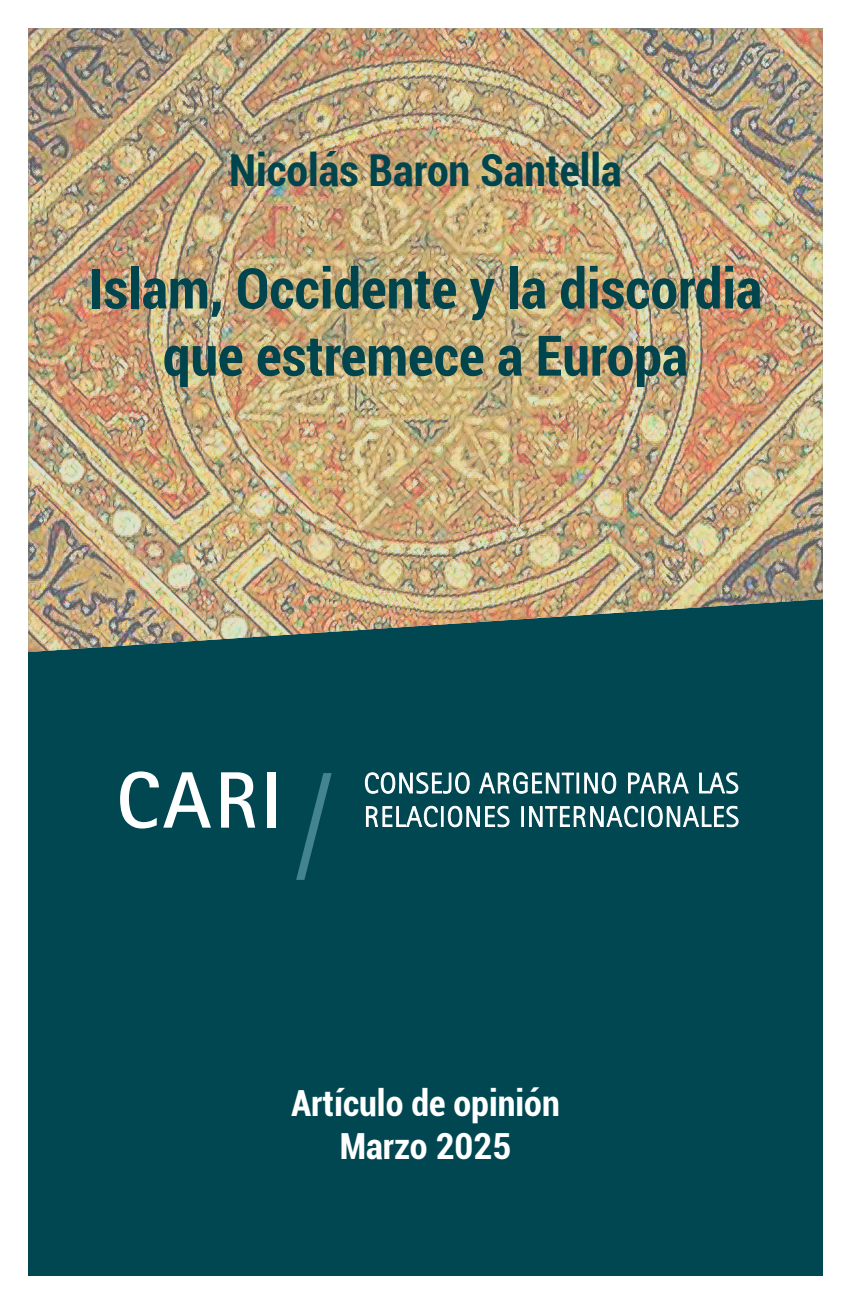
<style>
.page{position:relative;width:851px;height:1304px;background:#fff}
.page>*{position:absolute;margin:0;border:0;box-sizing:border-box;transform-origin:0 0}
.t1{font:700 80.2px "Rotis Sans Serif";color:#fff}
.Titulo{font:700 condensed 56px/67.2px "Roboto";color:#00454d;text-align:center}
.Autor{font:700 condensed 44px "Roboto";color:#00454d}
.Fecha_tapa{font:700 condensed 36px "Roboto";color:#fff}
</style>
<div class="page">
<div style="left:28px;top:28px;width:794px;height:1248px;background:#004751"></div>
<img style="left:28px;top:28px;width:794px;height:624px">
<svg style="left:365px;top:772px;width:104px;height:22px"></svg>
<svg style="left:479px;top:772px;width:99px;height:22px"></svg>
<div style="left:576px;top:773px;width:3px;height:20px;border:1px solid #fff"></div>
<svg style="left:584px;top:772px;width:32px;height:22px"></svg>
<svg style="left:628px;top:772px;width:60px;height:22px"></svg>
<svg style="left:699px;top:772px;width:39px;height:22px"></svg>
<svg style="left:366px;top:805px;width:143px;height:22px"></svg>
<div style="left:521px;top:806px;width:2px;height:21px;border:1px solid #fff"></div>
<svg style="left:529px;top:805px;width:209px;height:22px"></svg>
<svg style="left:296px;top:773px;width:35px;height:107px"></svg>
<p class="Autor" style="left:229px;top:140px;width:394px">Nicolás Baron Santella</p>
<p class="Titulo" style="left:89px;top:253px;width:674px">Islam, Occidente y la discordia que estremece a Europa</p>
<p class="t1" style="left:116px;top:750px;width:167px">CARI</p>
<p class="Fecha_tapa" style="left:291px;top:1077px;width:270px">Artículo de opinión</p>
<p class="Fecha_tapa" style="left:339px;top:1121px;width:173px">Marzo 2025</p>
</div>
